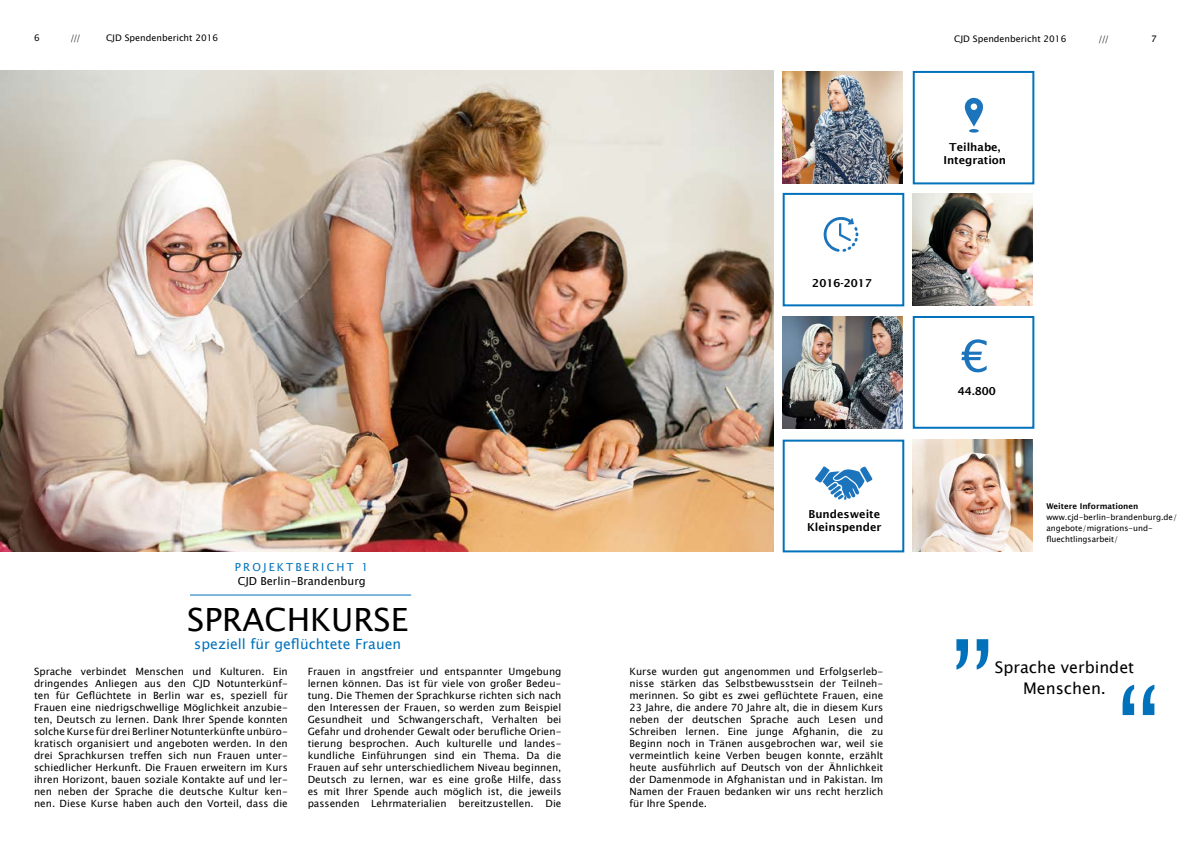
<style>
.page{position:relative;width:1191px;height:842px;background:#fff}
.page>*{position:absolute;margin:0;border:0;box-sizing:border-box;transform-origin:0 0}
.t1{font:120px "Lucida Sans Unicode";color:#0072bc}
.t2{font:32px "Lucida Sans Unicode";color:#000}
.t3{font:16px/21px "Lucida Sans Unicode";color:#000;text-align:center}
.t4{font:14px "Lucida Sans Unicode";color:#0072bc}
.t5{font:600 11px/13.2px "Lucida Sans";color:#000;text-align:center}
.t6{font:11px "Lucida Sans Unicode";color:#000}
.t7{font:11px "Lucida Sans Unicode";letter-spacing:.2em;color:#0072bc}
.t8{font:10px/12px "Lucida Sans Unicode";color:#000;text-align:justify}
.t9{font:9px "Lucida Sans Unicode";color:#000}
.t10{font:8px/11px "Lucida Sans Unicode";color:#000}
.t11{font:600 8px "Lucida Sans";color:#000}
</style>
<div class="page">
<img style="left:0;top:71px;width:773px;height:480px">
<hr style="left:190px;top:594px;width:221px;height:1px;background:#0072bc">
<img style="left:782px;top:72px;width:120px;height:112px">
<img style="left:912px;top:194px;width:120px;height:111px">
<img style="left:782px;top:317px;width:120px;height:111px">
<img style="left:912px;top:440px;width:120px;height:111px">
<div style="left:912px;top:71px;width:122px;height:113px;border:2px solid #0072bc"></div>
<svg style="left:964px;top:97px;width:19px;height:36px"></svg>
<div style="left:912px;top:316px;width:122px;height:113px;border:2px solid #0072bc"></div>
<svg style="left:961px;top:339px;width:25px;height:33px"></svg>
<div style="left:782px;top:193px;width:122px;height:113px;border:2px solid #0072bc"></div>
<svg style="left:823px;top:217px;width:35px;height:35px"></svg>
<div style="left:782px;top:440px;width:122px;height:112px;border:2px solid #0072bc"></div>
<svg style="left:815px;top:466px;width:57px;height:34px"></svg>
<p class="t9" style="left:34px;top:31px;width:7px">6</p>
<p class="t9" style="left:70px;top:31px;width:12px">///</p>
<p class="t9" style="left:106px;top:31px;width:114px">CJD Spendenbericht 2016</p>
<p class="t9" style="left:954px;top:31px;width:114px">CJD Spendenbericht 2016</p>
<p class="t9" style="left:1098px;top:31px;width:12px">///</p>
<p class="t9" style="left:1151px;top:31px;width:7px">7</p>
<p class="t7" style="left:235px;top:559px;width:135px">PROJEKTBERICHT 1</p>
<p class="t6" style="left:238px;top:573px;width:129px">CJD Berlin-Brandenburg</p>
<h2 class="t2" style="left:187px;top:594px;width:222px">SPRACHKURSE</h2>
<h3 class="t4" style="left:194px;top:633px;width:208px">speziell für geflüchtete Frauen</h3>
<p class="t8" style="left:34px;top:666px;width:255px">Sprache verbindet Menschen und Kulturen. Ein dringendes Anliegen aus den CJD Notunterkünf&shy;ten für Geflüchtete in Berlin war es, speziell für Frauen eine niedrigschwellige Möglichkeit anzubie&shy;ten, Deutsch zu lernen. Dank Ihrer Spende konnten solche Kurse für drei Berliner Notunterkünfte unbüro&shy;kratisch organisiert und angeboten werden. In den drei Sprachkursen treffen sich nun Frauen unter&shy;schiedlicher Herkunft. Die Frauen erweitern im Kurs ihren Horizont, bauen soziale Kontakte auf und ler&shy;nen neben der Sprache die deutsche Kultur ken&shy;nen. Diese Kurse haben auch den Vorteil, dass die</p>
<p class="t8" style="left:308px;top:666px;width:255px">Frauen in angstfreier und entspannter Umgebung lernen können. Das ist für viele von großer Bedeu&shy;tung. Die Themen der Sprachkurse richten sich nach den Interessen der Frauen, so werden zum Beispiel Gesundheit und Schwangerschaft, Verhalten bei Gefahr und drohender Gewalt oder berufliche Orien&shy;tierung besprochen. Auch kulturelle und landes&shy;kundliche Einführungen sind ein Thema. Da die Frauen auf sehr unterschiedlichem Niveau beginnen, Deutsch zu lernen, war es eine große Hilfe, dass es mit Ihrer Spende auch möglich ist, die jeweils passenden Lehrmaterialien bereitzustellen. Die</p>
<p class="t5" style="left:812px;top:277px;width:61px">2016-2017</p>
<p class="t5" style="left:807px;top:507px;width:76px;text-align:left">Bundesweite<br>Kleinspender</p>
<p class="t8" style="left:629px;top:666px;width:255px">Kurse wurden gut angenommen und Erfolgserleb&shy;nisse stärken das Selbstbewusstsein der Teilneh&shy;merinnen. So gibt es zwei geflüchtete Frauen, eine 23 Jahre, die andere 70 Jahre alt, die in diesem Kurs neben der deutschen Sprache auch Lesen und Schreiben lernen. Eine junge Afghanin, die zu Beginn noch in Tränen ausgebrochen war, weil sie vermeintlich keine Verben beugen konnte, erzählt heute ausführlich auf Deutsch von der Ähnlichkeit der Damenmode in Afghanistan und in Pakistan. Im Namen der Frauen bedanken wir uns recht herzlich für Ihre Spende.</p>
<p class="t5" style="left:943px;top:140px;width:64px">Teilhabe,<br>Integration</p>
<p class="t5" style="left:958px;top:384px;width:39px">44.800</p>
<p class="t11" style="left:1046px;top:502px;width:93px">Weitere Informationen</p>
<p class="t10" style="left:1046px;top:512px;width:132px">www.cjd-berlin-brandenburg.de/ angebote/migrations-und&shy;fluechtlingsarbeit/</p>
<h1 class="t1" style="left:950px;top:513px;width:46px">„</h1>
<h3 class="t3" style="left:994px;top:656px;width:141px">Sprache verbindet<br>Menschen.</h3>
<h1 class="t1" style="left:1116px;top:640px;width:46px">“</h1>
</div>
